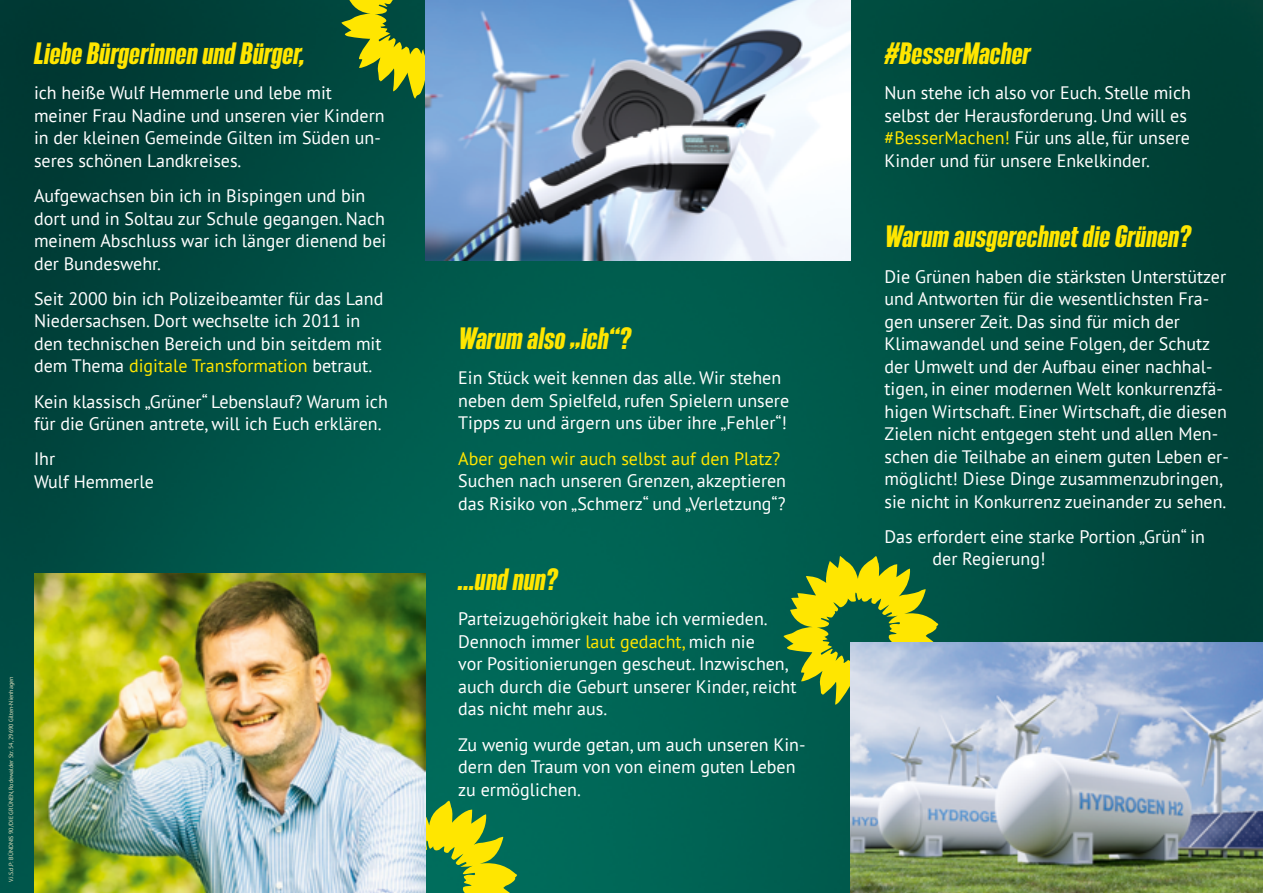
<style>
.page{position:relative;width:1263px;height:893px;background:#fff}
.page>*{position:absolute;margin:0;border:0;box-sizing:border-box;transform-origin:0 0}
.t1{font:italic 700 27px "Bereit";color:#ffe600}
.t2{font:18px/22.5px "PT Sans";color:#fff}
.t3{font:18px "PT Sans";color:#ffe600}
.t4{font:6px "PT Sans";color:#e6e3bf}
.s1{color:#ffe600}
</style>
<div class="page">
<img style="left:0;top:0;width:1263px;height:893px">
<svg style="left:425px;top:800px;width:92px;height:93px;background:#7ca733"></svg>
<svg style="left:341px;top:0;width:84px;height:99px;background:#698a25"></svg>
<svg style="left:783px;top:556px;width:155px;height:156px;background:#759a29"></svg>
<img style="left:425px;top:0;width:425px;height:260px">
<img style="left:34px;top:573px;width:391px;height:320px">
<img style="left:850px;top:642px;width:413px;height:251px">
<h1 class="t1" style="left:34px;top:37px;width:273px">Liebe Bürgerinnen und Bürger,</h1>
<p class="t2" style="left:34px;top:82px;width:352px">ich heiße Wulf Hemmerle und lebe mit meiner Frau Nadine und unseren vier Kindern in der kleinen Gemeinde Gilten im Süden un&shy;seres schönen Landkreises.</p>
<p class="t2" style="left:34px;top:185px;width:354px">Aufgewachsen bin ich in Bispingen und bin dort und in Soltau zur Schule gegangen. Nach meinem Abschluss war ich länger dienend bei der Bundeswehr.</p>
<p class="t2" style="left:34px;top:288px;width:351px">Seit 2000 bin ich Polizeibeamter für das Land Niedersachsen. Dort wechselte ich 2011 in den technischen Bereich und bin seitdem mit dem Thema <span class="s1">digitale Transformation</span> betraut.</p>
<p class="t2" style="left:34px;top:391px;width:355px">Kein klassisch „Grüner“ Lebenslauf? Warum ich für die Grünen antrete, will ich Euch erklären.</p>
<p class="t2" style="left:34px;top:448px;width:121px">Ihr<br>Wulf Hemmerle</p>
<p class="t4" style="left:8px;top:882px;width:207px;rotate:-90deg">V.i.S.d.P: BÜNDNIS 90/DIE GRÜNEN, Rodewalder Str. 54, 29690 Gilten-Nienhagen</p>
<h1 class="t1" style="left:458px;top:322px;width:174px">Warum also „ich“?</h1>
<p class="t2" style="left:458px;top:367px;width:332px">Ein Stück weit kennen das alle. Wir stehen neben dem Spielfeld, rufen Spielern unsere<br>Tipps zu und ärgern uns über ihre „Fehler“!</p>
<p class="t3" style="left:458px;top:449px;width:324px">Aber gehen wir auch selbst auf den Platz?</p>
<p class="t2" style="left:458px;top:470px;width:329px">Suchen nach unseren Grenzen, akzeptieren das Risiko von „Schmerz“ und „Verletzung“?</p>
<h1 class="t1" style="left:458px;top:563px;width:101px">…und nun?</h1>
<p class="t2" style="left:458px;top:608px;width:340px">Parteizugehörigkeit habe ich vermieden.<br>Dennoch immer <span class="s1">laut gedacht,</span> mich nie<br>vor Positionierungen gescheut. Inzwischen, auch durch die Geburt unserer Kinder, reicht das nicht mehr aus.</p>
<p class="t2" style="left:458px;top:733px;width:349px">Zu wenig wurde getan, um auch unseren Kin&shy;dern den Traum von von einem guten Leben zu ermöglichen.</p>
<h1 class="t1" style="left:884px;top:37px;width:148px">#BesserMacher</h1>
<p class="t2" style="left:884px;top:82px;width:308px">Nun stehe ich also vor Euch. Stelle mich selbst der Herausforderung. Und will es <span class="s1">#BesserMachen!</span> Für uns alle, für unsere Kinder und für unsere Enkelkinder.</p>
<h1 class="t1" style="left:884px;top:220px;width:308px">Warum ausgerechnet die Grünen?</h1>
<p class="t2" style="left:884px;top:266px;width:346px">Die Grünen haben die stärksten Unterstützer und Antworten für die wesentlichsten Fra&shy;gen unserer Zeit. Das sind für mich der Klimawandel und seine Folgen, der Schutz der Umwelt und der Aufbau einer nachhal&shy;tigen, in einer modernen Welt konkurrenzfä&shy;higen Wirtschaft. Einer Wirtschaft, die diesen Zielen nicht entgegen steht und allen Men&shy;schen die Teilhabe an einem guten Leben er&shy;möglicht! Diese Dinge zusammenzubringen, sie nicht in Konkurrenz zueinander zu sehen.</p>
<p class="t2" style="left:932px;top:526px;width:274px;text-indent:-48px">Das erfordert eine starke Portion „Grün“ in der Regierung!</p>
</div>
